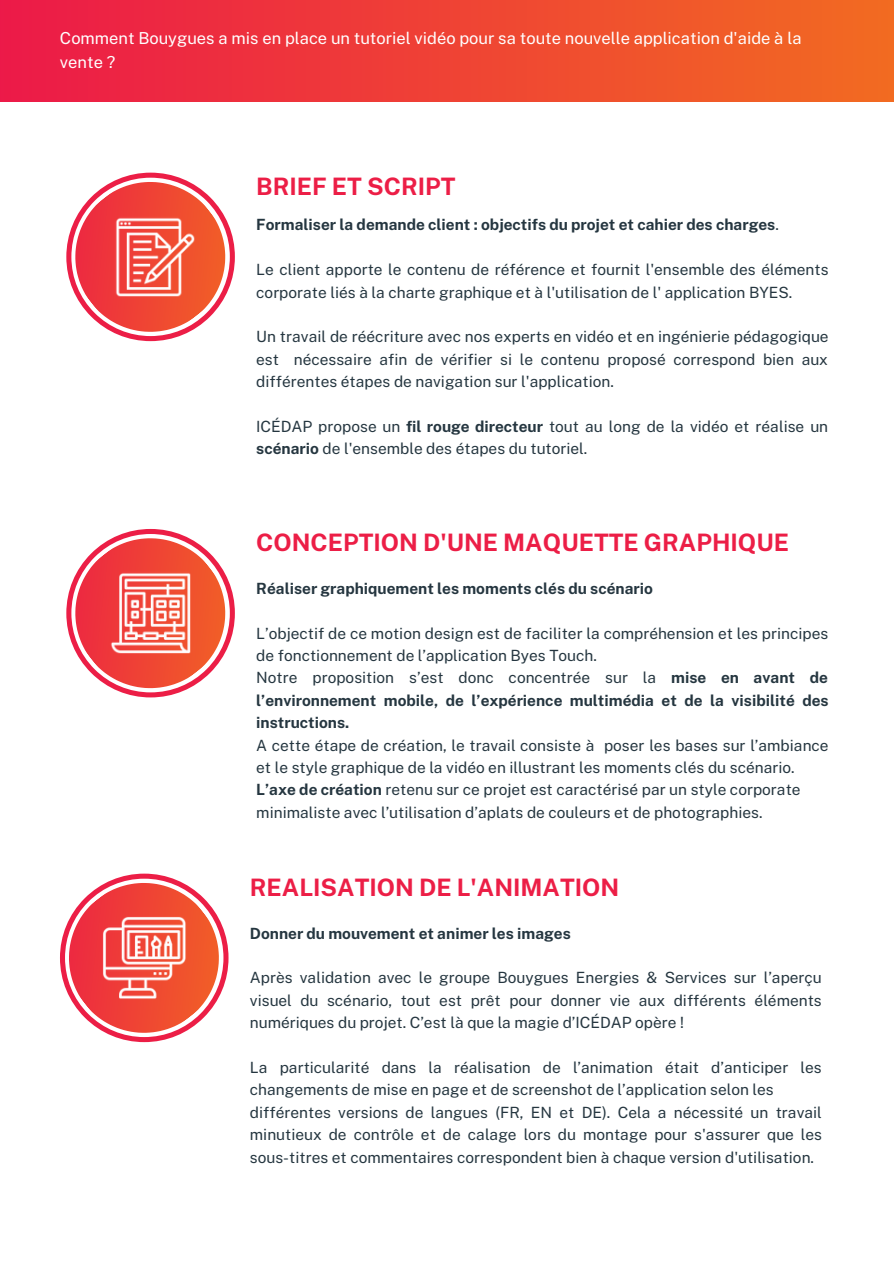
<style>
.page{position:relative;width:894px;height:1264px;background:#fff}
.page>*{position:absolute;margin:0;border:0;box-sizing:border-box;transform-origin:0 0}
.t1{font:700 24px "Public Sans";color:#ec1e46}
.t2{font:16.5px/23.7px "Public Sans";color:#fff}
.t3{font:15.45px/22.4px "Public Sans";color:#253640}
.t4{font:700 15.45px "Public Sans";color:#253640}
.s1{font-weight:400}
.s2{font-weight:700}
</style>
<div class="page">
<svg style="left:66px;top:172px;width:169px;height:170px"></svg>
<img style="left:114px;top:216px;width:82px;height:82px">
<svg style="left:66px;top:528px;width:169px;height:170px"></svg>
<img style="left:109px;top:571px;width:83px;height:84px">
<svg style="left:60px;top:873px;width:169px;height:170px"></svg>
<img style="left:103px;top:916px;width:83px;height:83px">
<div style="left:0;top:0;width:893px;height:101px;background:linear-gradient(to right,#ec1949,#f26b21)"></div>
<p class="t2" style="left:60px;top:26px;width:743px">Comment Bouygues a mis en place un tutoriel vidéo pour sa toute nouvelle application d'aide à la vente ?</p>
<h1 class="t1" style="left:256px;top:172px;width:201px">BRIEF ET SCRIPT</h1>
<p class="t4" style="left:256px;top:216px;width:524px">Formaliser la demande client : objectifs du projet et cahier des charges<span class="s1">.</span></p>
<p class="t3" style="left:256px;top:258px;width:573px">Le client apporte le contenu de référence et fournit l'ensemble des éléments corporate liés à la charte graphique et à l'utilisation de l' application BYES.</p>
<p class="t3" style="left:256px;top:325px;width:573px;text-align:justify">Un travail de réécriture avec nos experts en vidéo et en ingénierie pédagogique est nécessaire afin de vérifier si le contenu proposé correspond bien aux différentes étapes de navigation sur l'application.</p>
<p class="t3" style="left:256px;top:415px;width:573px">ICÉDAP propose un <span class="s2">fil rouge directeur</span> tout au long de la vidéo et réalise un <span class="s2">scénario</span> de l'ensemble des étapes du tutoriel.</p>
<h1 class="t1" style="left:256px;top:528px;width:534px">CONCEPTION D'UNE MAQUETTE GRAPHIQUE</h1>
<p class="t4" style="left:256px;top:579px;width:398px">Réaliser graphiquement les moments clés du scénario</p>
<p class="t3" style="left:256px;top:622px;width:573px">L’objectif de ce motion design est de faciliter la compréhension et les principes de fonctionnement de l’application Byes Touch.<br>Notre proposition s’est donc concentrée sur la <span class="s2">mise en avant de l’environnement mobile, de l’expérience multimédia et de la visibilité des instructions.</span></p>
<p class="t3" style="left:256px;top:733px;width:573px">A cette étape de création, le travail consiste à poser les bases sur l’ambiance et le style graphique de la vidéo en illustrant les moments clés du scénario.<br><span class="s2">L’axe de création</span> retenu sur ce projet est caractérisé par un style corporate minimaliste avec l’utilisation d’aplats de couleurs et de photographies.</p>
<h1 class="t1" style="left:250px;top:873px;width:371px">REALISATION DE L'ANIMATION</h1>
<p class="t4" style="left:250px;top:923px;width:322px">Donner du mouvement et animer les images</p>
<p class="t3" style="left:250px;top:966px;width:573px;text-align:justify">Après validation avec le groupe Bouygues Energies &amp; Services sur l’aperçu visuel du scénario, tout est prêt pour donner vie aux différents éléments numériques du projet. C’est là que la magie d’ICÉDAP opère !</p>
<p class="t3" style="left:250px;top:1056px;width:573px">La particularité dans la réalisation de l’animation était d’anticiper les changements de mise en page et de screenshot de l’application selon les différentes versions de langues (FR, EN et DE). Cela a nécessité un travail minutieux de contrôle et de calage lors du montage pour s'assurer que les sous-titres et commentaires correspondent bien à chaque version d'utilisation.</p>
</div>
